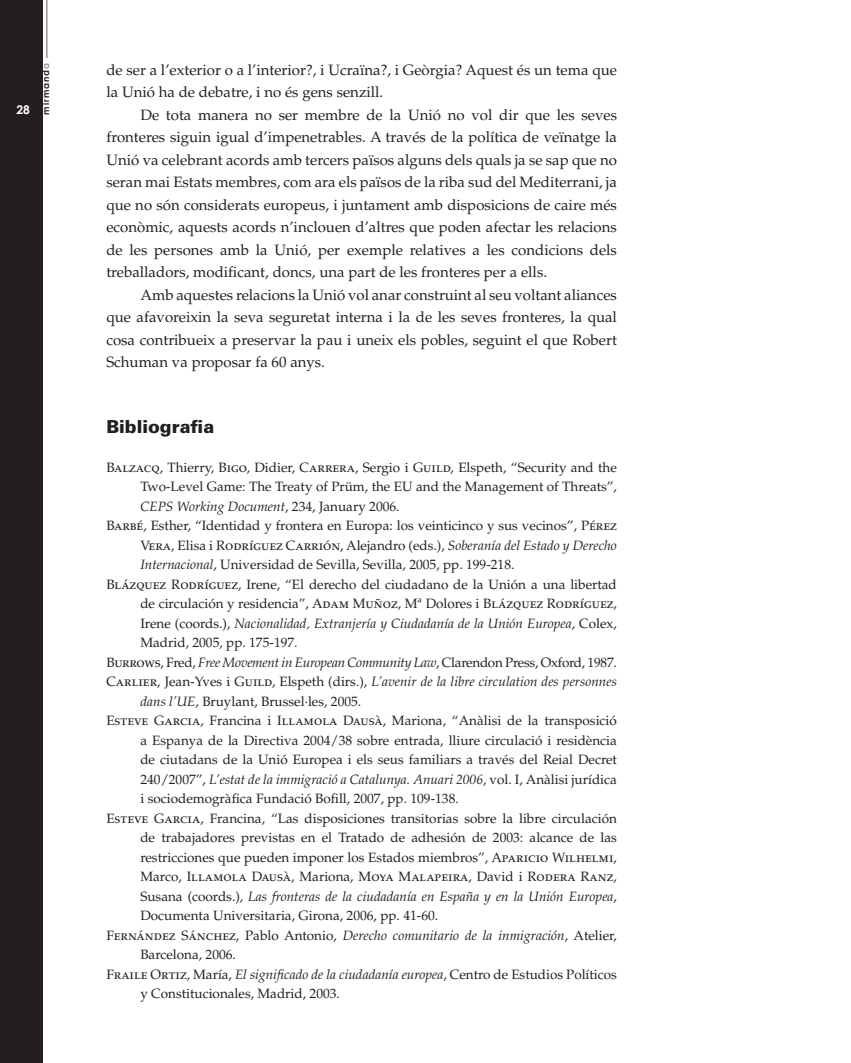
<style>
.page{position:relative;width:851px;height:1063px;background:#fff}
.page>*{position:absolute;margin:0;border:0;box-sizing:border-box;transform-origin:0 0}
.t1{font:900 18px "Zurich BT";color:#231f20}
.t2{font:15px/22.5px "Palatino LT Std";color:#231f20;text-align:justify}
.t3{font:13.5px "Palatino LT Std";color:#231f20}
.t4{font:italic 13.5px "Palatino LT Std";color:#231f20}
.t5{font:13.5px "Palatino LT Std";letter-spacing:-.02em;color:#231f20}
.t6{font:700 12px "Century Gothic";color:#fff}
.t7{font:700 9px "Century Gothic";letter-spacing:.105em;color:#231f20}
.s1{color:#939598}
.s2{font-style:normal}
.s3{font-style:italic}
</style>
<div class="page">
<div style="left:0;top:0;width:43px;height:1063px;background:#231f20"></div>
<hr style="left:46px;top:0;width:2px;height:58px;background:#939598">
<p class="t6" style="left:16px;top:103px;width:15px">28</p>
<p class="t7" style="left:40px;top:115px;width:53px;rotate:-90deg">mirmand<span class="s1">a</span></p>
<p class="t2" style="left:106px;top:59px;width:512px">de ser a l’exterior o a l’interior?, i Ucraïna?, i Geòrgia? Aquest és un tema que la Unió ha de debatre, i no és gens senzill.</p>
<p class="t2" style="left:106px;top:104px;width:512px;text-indent:34px">De tota manera no ser membre de la Unió no vol dir que les seves fronteres siguin igual d’impenetrables. A través de la política de veïnatge la Unió va celebrant acords amb tercers països alguns dels quals ja se sap que no seran mai Estats membres, com ara els països de la riba sud del Mediterrani, ja que no són considerats europeus, i juntament amb disposicions de caire més econòmic, aquests acords n’inclouen d’altres que poden afectar les relacions de les persones amb la Unió, per exemple relatives a les condicions dels treballadors, modificant, doncs, una part de les fronteres per a ells.</p>
<p class="t2" style="left:106px;top:284px;width:512px;text-indent:34px">Amb aquestes relacions la Unió vol anar construint al seu voltant aliances que afavoreixin la seva seguretat interna i la de les seves fronteres, la qual cosa contribueix a preservar la pau i uneix els pobles, seguint el que Robert Schuman va proposar fa 60 anys.</p>
<h1 class="t1" style="left:106px;top:415px;width:109px">Bibliografia</h1>
<p class="t3" style="left:106px;top:459px;width:512px">Balzacq, Thierry, Bigo, Didier, Carrera, Sergio i Guild, Elspeth, “Security and the</p>
<p class="t3" style="left:140px;top:479px;width:478px">Two-Level Game: The Treaty of Prüm, the EU and the Management of Threats”,</p>
<p class="t4" style="left:140px;top:498px;width:261px">CEPS Working Document<span class="s2">, 234, January 2006.</span></p>
<p class="t3" style="left:106px;top:518px;width:512px">Barbé, Esther, “Identidad y frontera en Europa: los veinticinco y sus vecinos”, Pérez</p>
<p class="t3" style="left:140px;top:537px;width:478px">Vera, Elisa i Rodríguez Carrión, Alejandro (eds.), <span class="s3">Soberanía del Estado y Derecho</span></p>
<p class="t3" style="left:140px;top:557px;width:375px"><span class="s3">Internacional</span>, Universidad de Sevilla, Sevilla, 2005, pp. 199-218.</p>
<p class="t3" style="left:106px;top:576px;width:512px">Blázquez Rodríguez, Irene, “El derecho del ciudadano de la Unión a una libertad</p>
<p class="t3" style="left:140px;top:596px;width:478px">de circulación y residencia”, Adam Muñoz, Mª Dolores i Blázquez Rodríguez,</p>
<p class="t4" style="left:140px;top:615px;width:478px"><span class="s2">Irene (coords.),</span> Nacionalidad, Extranjería y Ciudadanía de la Unión Europea<span class="s2">, Colex,</span></p>
<p class="t3" style="left:140px;top:635px;width:159px">Madrid, 2005, pp. 175-197.</p>
<p class="t5" style="left:106px;top:654px;width:512px">Burrows, Fred, <span class="s3">Free Movement in European Community Law</span>, Clarendon Press, Oxford, 1987.</p>
<p class="t4" style="left:106px;top:674px;width:512px"><span class="s2">Carlier, Jean-Yves i Guild, Elspeth (dirs.),</span> L’avenir de la libre circulation des personnes</p>
<p class="t3" style="left:140px;top:693px;width:222px"><span class="s3">dans l’UE</span>, Bruylant, Brussel·les, 2005.</p>
<p class="t3" style="left:106px;top:713px;width:512px">Esteve Garcia, Francina i Illamola Dausà, Mariona, “Anàlisi de la transposició</p>
<p class="t3" style="left:140px;top:732px;width:478px">a Espanya de la Directiva 2004/38 sobre entrada, lliure circulació i residència</p>
<p class="t3" style="left:140px;top:752px;width:478px">de ciutadans de la Unió Europea i els seus familiars a través del Reial Decret</p>
<p class="t4" style="left:140px;top:771px;width:478px"><span class="s2">240/2007”,</span> L’estat de la immigració a Catalunya. Anuari 2006<span class="s2">, vol. I, Anàlisi jurídica</span></p>
<p class="t3" style="left:140px;top:791px;width:320px">i sociodemogràfica Fundació Bofill, 2007, pp. 109-138.</p>
<p class="t3" style="left:106px;top:810px;width:512px">Esteve Garcia, Francina, “Las disposiciones transitorias sobre la libre circulación</p>
<p class="t3" style="left:140px;top:830px;width:478px">de trabajadores previstas en el Tratado de adhesión de 2003: alcance de las</p>
<p class="t3" style="left:140px;top:849px;width:478px">restricciones que pueden imponer los Estados miembros”, Aparicio Wilhelmi,</p>
<p class="t3" style="left:140px;top:869px;width:478px">Marco, Illamola Dausà, Mariona, Moya Malapeira, David i Rodera Ranz,</p>
<p class="t4" style="left:140px;top:888px;width:478px"><span class="s2">Susana (coords.),</span> Las fronteras de la ciudadanía en España y en la Unión Europea<span class="s2">,</span></p>
<p class="t3" style="left:140px;top:908px;width:299px">Documenta Universitaria, Girona, 2006, pp. 41-60.</p>
<p class="t3" style="left:106px;top:927px;width:512px">Fernández Sánchez, Pablo Antonio, <span class="s3">Derecho comunitario de la inmigración</span>, Atelier,</p>
<p class="t3" style="left:140px;top:947px;width:97px">Barcelona, 2006.</p>
<p class="t3" style="left:106px;top:966px;width:512px">Fraile Ortiz, María, <span class="s3">El significado de la ciudadanía europea</span>, Centro de Estudios Políticos</p>
<p class="t3" style="left:140px;top:986px;width:201px">y Constitucionales, Madrid, 2003.</p>
</div>
